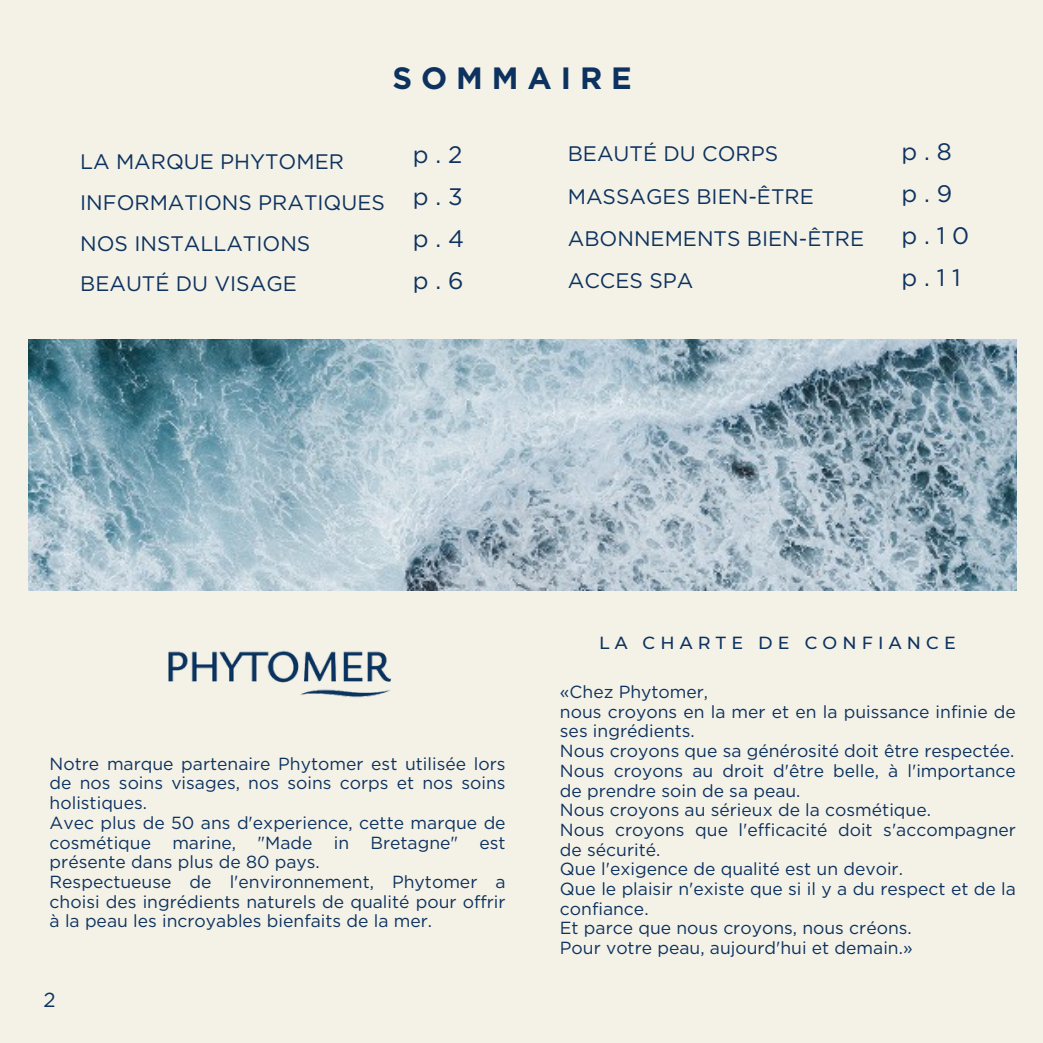
<style>
.page{position:relative;width:1043px;height:1043px;background:#fff}
.page>*{position:absolute;margin:0;border:0;box-sizing:border-box;transform-origin:0 0}
.t1{font:700 30.8px "Gotham";letter-spacing:.29em;color:#0d325f}
.t2{font:23.8px/42px "Gotham";color:#0d325f;text-align:justify}
.t3{font:21px/40.6px "Gotham";color:#0d325f}
.t4{font:20.3px "Gotham";color:#0d325f}
.t5{font:17.5px/19.6px "Gotham";color:#0d325f}
.t6{font:500 17.5px "Montserrat";letter-spacing:.295em;color:#0d325f}
</style>
<div class="page">
<div style="left:0;top:0;width:1042px;height:1042px;background:#f4f2e7"></div>
<img style="left:28px;top:339px;width:987px;height:251px">
<img style="left:143px;top:635px;width:269px;height:70px">
<p class="t1" style="left:392px;top:59px;width:240px">SOMMAIRE</p>
<h3 class="t3" style="left:80px;top:141px;width:306px">LA MARQUE PHYTOMER<br>INFORMATIONS PRATIQUES<br>NOS INSTALLATIONS<br>BEAUTÉ DU VISAGE</h3>
<h2 class="t3" style="left:567px;top:133px;width:298px;line-height:42px">BEAUTÉ DU CORPS<br>MASSAGES BIEN-ÊTRE<br>ABONNEMENTS BIEN-ÊTRE<br>ACCES SPA</h2>
<h3 class="t2" style="left:413px;top:133px;width:53px">p.2 p.3 p.4 p.6</h3>
<h2 class="t2" style="left:901px;top:131px;width:69px;text-align:left">p.8 p.9 p.10 p.11</h2>
<p class="t5" style="left:50px;top:753px;width:457px;text-align:justify">Notre marque partenaire Phytomer est utilisée lors de nos soins visages, nos soins corps et nos soins holistiques.</p>
<p class="t5" style="left:50px;top:812px;width:457px;text-align:justify">Avec plus de 50 ans d'experience, cette marque de cosmétique marine, "Made in Bretagne" est présente dans plus de 80 pays.</p>
<p class="t5" style="left:50px;top:871px;width:457px;text-align:justify">Respectueuse de l'environnement, Phytomer a choisi des ingrédients naturels de qualité pour offrir à la peau les incroyables bienfaits de la mer.</p>
<h1 class="t4" style="left:44px;top:987px;width:14px">2</h1>
<p class="t6" style="left:599px;top:631px;width:358px">LA CHARTE DE CONFIANCE</p>
<p class="t5" style="left:559px;top:681px;width:150px">«Chez Phytomer,</p>
<h4 class="t5" style="left:559px;top:701px;width:457px">nous croyons en la mer et en la puissance infinie de ses ingrédients.</h4>
<p class="t5" style="left:559px;top:740px;width:456px">Nous croyons que sa générosité doit être respectée.</p>
<p class="t5" style="left:559px;top:760px;width:457px">Nous croyons au droit d'être belle, à l'importance de prendre soin de sa peau.</p>
<p class="t5" style="left:559px;top:799px;width:372px">Nous croyons au sérieux de la cosmétique.</p>
<p class="t5" style="left:559px;top:819px;width:457px">Nous croyons que l'efficacité doit s'accompagner de sécurité.</p>
<p class="t5" style="left:559px;top:858px;width:344px">Que l'exigence de qualité est un devoir.</p>
<p class="t5" style="left:559px;top:878px;width:457px">Que le plaisir n'existe que si il y a du respect et de la confiance.</p>
<p class="t5" style="left:559px;top:918px;width:353px">Et parce que nous croyons, nous créons.</p>
<p class="t5" style="left:559px;top:937px;width:354px">Pour votre peau, aujourd'hui et demain.»</p>
</div>
